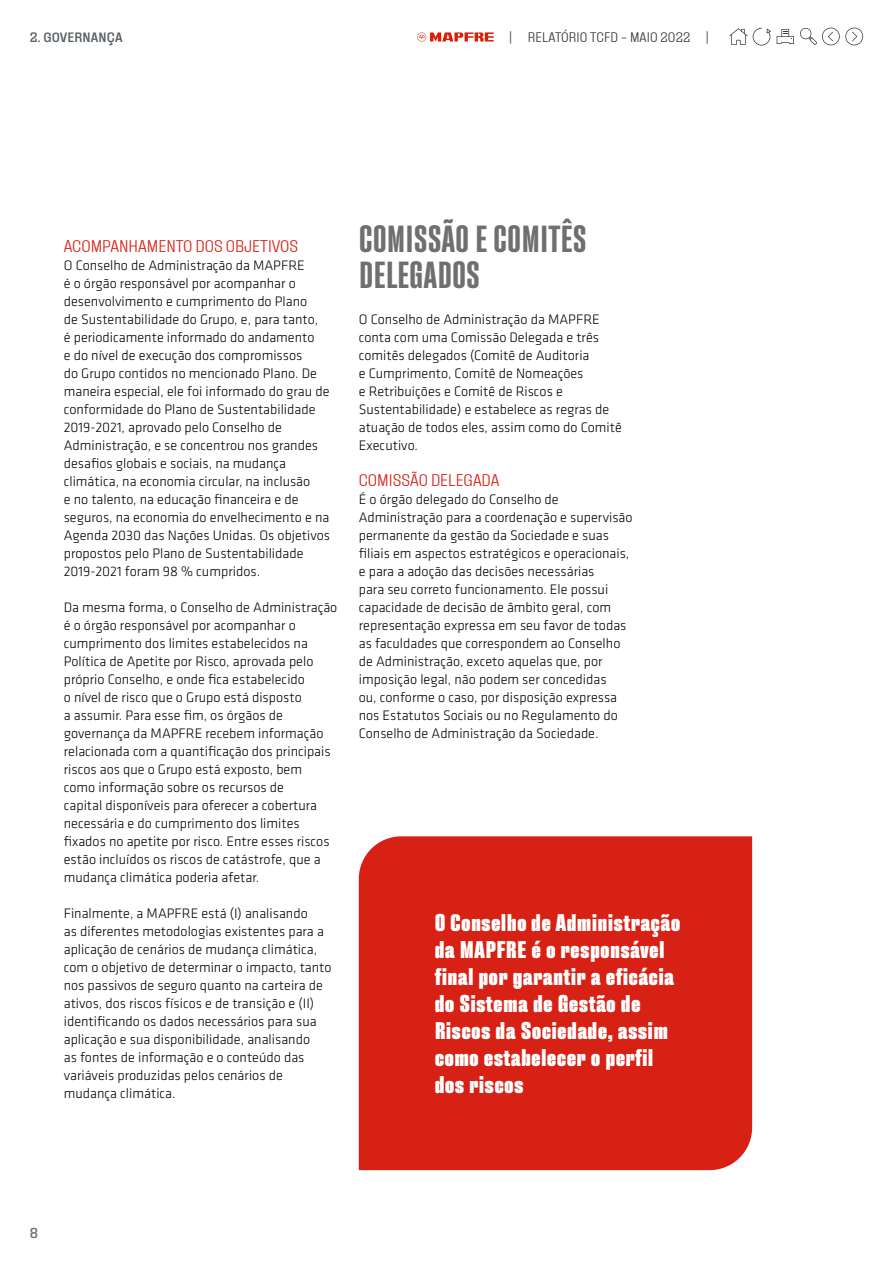
<style>
.page{position:relative;width:893px;height:1263px;background:#fff}
.page>*{position:absolute;margin:0;border:0;box-sizing:border-box;transform-origin:0 0}
.t1{font:600 condensed 37.5px/36px "Fixture";color:#706f6f}
.t2{font:800 condensed 24px/27px "Fixture";letter-spacing:.01em;color:#fff}
.t3{font:300 16.5px "Fixture";color:#d82115}
.t4{font:300 14.25px/18px "Klavika";color:#000}
.t5{font:500 14.25px "Fixture";color:#737373}
.t6{font:300 13.5px "Fixture";letter-spacing:.01em;color:#2f373c}
.t7{font:500 13.5px "Fixture";letter-spacing:.01em;color:#585f63}
</style>
<div class="page">
<svg style="left:729px;top:28px;width:42px;height:17px"></svg>
<svg style="left:777px;top:27px;width:86px;height:18px"></svg>
<svg style="left:417px;top:32px;width:77px;height:10px"></svg>
<div style="left:359px;top:836px;width:393px;height:334px;background:#d82115"></div>
<p class="t7" style="left:30px;top:29px;width:94px">2. GOVERNANÇA</p>
<p class="t6" style="left:509px;top:28px;width:201px">| RELATÓRIO TCFD – MAIO 2022 |</p>
<p class="t3" style="left:64px;top:236px;width:236px">ACOMPANHAMENTO DOS OBJETIVOS</p>
<p class="t4" style="left:64px;top:257px;width:268px">O Conselho de Administração da MAPFRE<br>é o órgão responsável por acompanhar o desenvolvimento e cumprimento do Plano<br>de Sustentabilidade do Grupo, e, para tanto,<br>é periodicamente informado do andamento<br>e do nível de execução dos compromissos<br>do Grupo contidos no mencionado Plano. De maneira especial, ele foi informado do grau de conformidade do Plano de Sustentabilidade 2019-2021, aprovado pelo Conselho de Administração, e se concentrou nos grandes desafios globais e sociais, na mudança climática, na economia circular, na inclusão<br>e no talento, na educação financeira e de seguros, na economia do envelhecimento e na Agenda 2030 das Nações Unidas. Os objetivos propostos pelo Plano de Sustentabilidade 2019-2021 foram 98 % cumpridos.</p>
<p class="t4" style="left:64px;top:598px;width:275px">Da mesma forma, o Conselho de Administração é o órgão responsável por acompanhar o cumprimento dos limites estabelecidos na Política de Apetite por Risco, aprovada pelo próprio Conselho, e onde fica estabelecido<br>o nível de risco que o Grupo está disposto<br>a assumir. Para esse fim, os órgãos de governança da MAPFRE recebem informação relacionada com a quantificação dos principais riscos aos que o Grupo está exposto, bem<br>como informação sobre os recursos de<br>capital disponíveis para oferecer a cobertura necessária e do cumprimento dos limites fixados no apetite por risco. Entre esses riscos estão incluídos os riscos de catástrofe, que a mudança climática poderia afetar.</p>
<p class="t4" style="left:64px;top:904px;width:269px">Finalmente, a MAPFRE está (I) analisando<br>as diferentes metodologias existentes para a aplicação de cenários de mudança climática, com o objetivo de determinar o impacto, tanto nos passivos de seguro quanto na carteira de ativos, dos riscos físicos e de transição e (II) identificando os dados necessários para sua aplicação e sua disponibilidade, analisando<br>as fontes de informação e o conteúdo das variáveis produzidas pelos cenários de mudança climática.</p>
<h1 class="t1" style="left:359px;top:221px;width:229px">COMISSÃO E COMITÊS<br>DELEGADOS</h1>
<p class="t4" style="left:359px;top:311px;width:265px">O Conselho de Administração da MAPFRE conta com uma Comissão Delegada e três comitês delegados (Comitê de Auditoria<br>e Cumprimento, Comitê de Nomeações<br>e Retribuições e Comitê de Riscos e Sustentabilidade) e estabelece as regras de atuação de todos eles, assim como do Comitê Executivo.</p>
<p class="t3" style="left:359px;top:470px;width:142px">COMISSÃO DELEGADA</p>
<p class="t4" style="left:359px;top:491px;width:275px">É o órgão delegado do Conselho de Administração para a coordenação e supervisão permanente da gestão da Sociedade e suas filiais em aspectos estratégicos e operacionais, e para a adoção das decisões necessárias<br>para seu correto funcionamento. Ele possui capacidade de decisão de âmbito geral, com representação expressa em seu favor de todas as faculdades que correspondem ao Conselho de Administração, exceto aquelas que, por imposição legal, não podem ser concedidas<br>ou, conforme o caso, por disposição expressa nos Estatutos Sociais ou no Regulamento do Conselho de Administração da Sociedade.</p>
<h2 class="t2" style="left:435px;top:909px;width:247px">O Conselho de Administração da MAPFRE é o responsável final por garantir a eficácia do Sistema de Gestão de<br>Riscos da Sociedade, assim como estabelecer o perfil dos riscos</h2>
<p class="t5" style="left:30px;top:1224px;width:10px">8</p>
</div>
